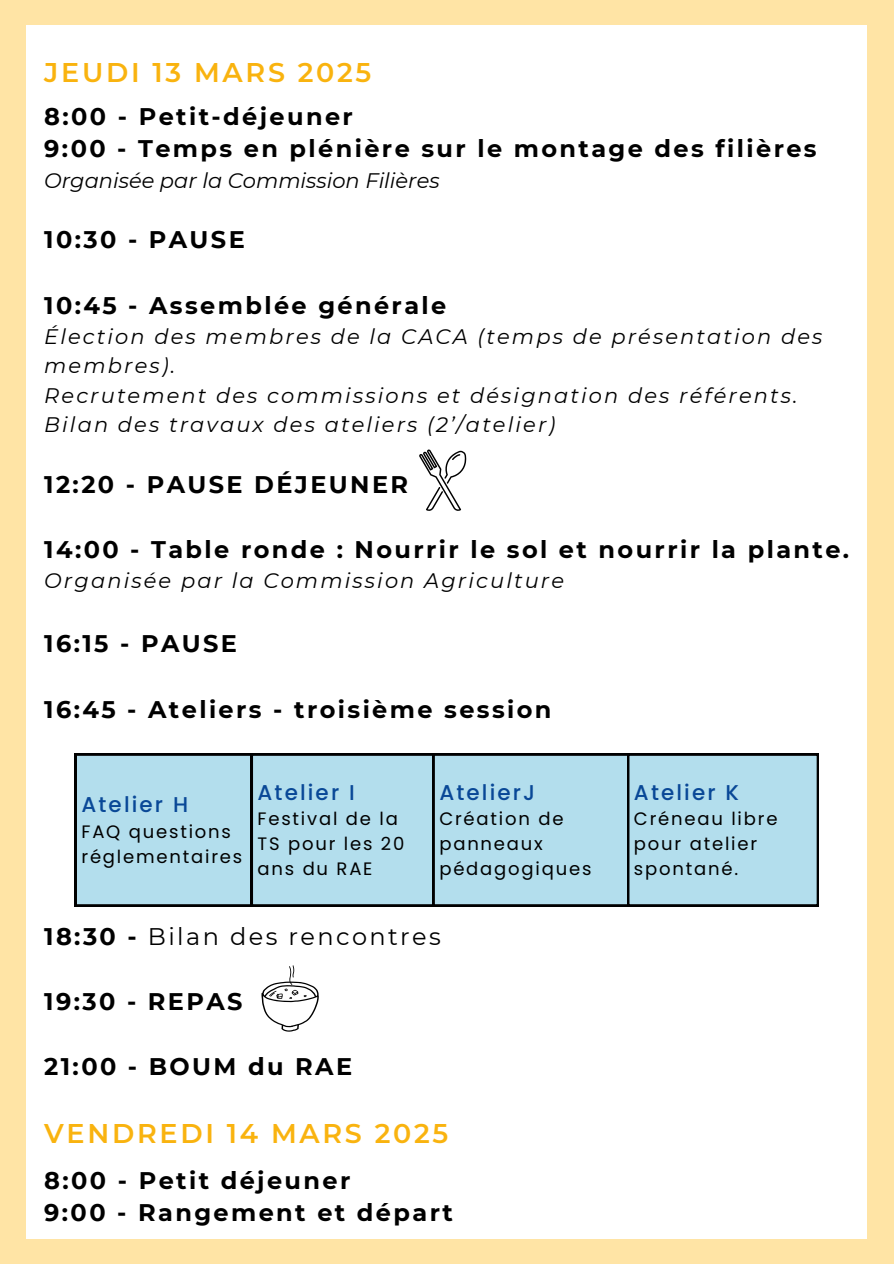
<style>
.page{position:relative;width:894px;height:1264px;background:#fff}
.page>*{position:absolute;margin:0;border:0;box-sizing:border-box;transform-origin:0 0}
.t1{font:600 27px "Montserrat";letter-spacing:.1em;color:#f9b30f}
.t2{font:700 24px/32.7px "Montserrat";letter-spacing:.1em;color:#000}
.t3{font:24px "Montserrat";letter-spacing:.1em;color:#000}
.t4{font:500 21.45px "Poppins";letter-spacing:.1em;color:#094897}
.t5{font:italic 21px/29.2px "Montserrat";letter-spacing:.1em;color:#000}
.t6{font:italic 21px "Montserrat";color:#000}
.t7{font:18px/24.8px "Poppins";letter-spacing:.1em;color:#000}
.s1{font-weight:700}
</style>
<div class="page">
<div style="left:0;top:0;width:893px;height:1263px;background:#ffe4a5"></div>
<div style="left:27px;top:25px;width:839px;height:1213px;background:#fff"></div>
<svg style="left:419px;top:449px;width:47px;height:62px"></svg>
<svg style="left:261px;top:965px;width:58px;height:66px"></svg>
<div style="left:75px;top:753px;width:743px;height:153px;background:#b3deed"></div>
<p class="t1" style="left:44px;top:56px;width:328px">JEUDI 13 MARS 2025</p>
<h4 class="t2" style="left:44px;top:99px;width:773px">8:00 - Petit-déjeuner<br>9:00 - Temps en plénière sur le montage des filières</h4>
<h4 class="t6" style="left:44px;top:167px;width:397px">Organisée par la Commission Filières</h4>
<h2 class="t2" style="left:44px;top:223px;width:202px">10:30 - PAUSE</h2>
<h5 class="t2" style="left:44px;top:288px;width:403px">10:45 - Assemblée générale</h5>
<h5 class="t5" style="left:44px;top:322px;width:779px">Élection des membres de la CACA (temps de présentation des membres).<br>Recrutement des commissions et désignation des référents.<br>Bilan des travaux des ateliers (2’/atelier)</h5>
<h2 class="t2" style="left:44px;top:467px;width:365px">12:20 - PAUSE DÉJEUNER</h2>
<h4 class="t2" style="left:44px;top:533px;width:806px">14:00 - Table ronde : Nourrir le sol et nourrir la plante.</h4>
<h4 class="t5" style="left:44px;top:566px;width:521px">Organisée par la Commission Agriculture</h4>
<h2 class="t2" style="left:44px;top:627px;width:194px">16:15 - PAUSE</h2>
<p class="t2" style="left:44px;top:692px;width:508px">16:45 - Ateliers - troisième session</p>
<p class="t4" style="left:81px;top:789px;width:108px">Atelier H</p>
<p class="t7" style="left:81px;top:819px;width:162px">FAQ questions réglementaires</p>
<p class="t4" style="left:257px;top:777px;width:99px">Atelier I</p>
<h4 class="t7" style="left:257px;top:806px;width:148px">Festival de la<br>TS pour les 20 ans du RAE</h4>
<h2 class="t4" style="left:439px;top:777px;width:97px">AtelierJ</h2>
<p class="t7" style="left:439px;top:806px;width:153px">Création de panneaux pédagogiques</p>
<p class="t3" style="left:44px;top:921px;width:398px"><span class="s1">18:30 -</span> Bilan des rencontres</p>
<p class="t2" style="left:44px;top:984px;width:200px">19:30 - REPAS</p>
<p class="t2" style="left:44px;top:1050px;width:309px">21:00 - BOUM du RAE</p>
<p class="t1" style="left:44px;top:1116px;width:405px">VENDREDI 14 MARS 2025</p>
<p class="t2" style="left:44px;top:1163px;width:307px">8:00 - Petit déjeuner</p>
<p class="t2" style="left:44px;top:1196px;width:410px">9:00 - Rangement et départ</p>
<p class="t4" style="left:633px;top:777px;width:107px">Atelier K</p>
<p class="t7" style="left:633px;top:806px;width:145px">Créneau libre pour atelier spontané.</p>
</div>
